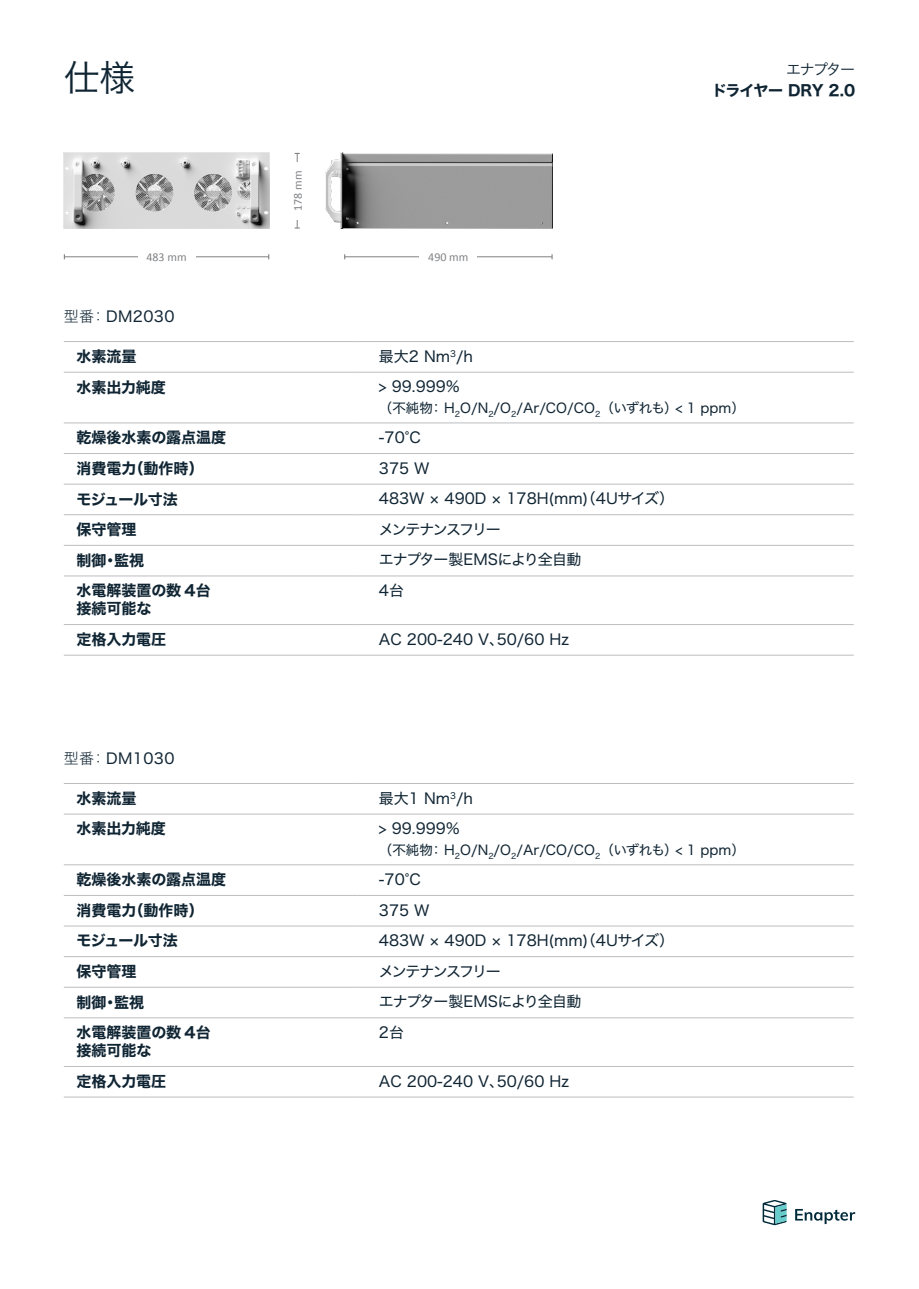
<style>
.page{position:relative;width:919px;height:1289px;background:#fff}
.page>*{position:absolute;margin:0;border:0;box-sizing:border-box;transform-origin:0 0}
.t1{font:36px "Hiragino Sans W3";color:#102533}
.t2{font:15px "Hiragino Sans W4";color:#102533}
.t3{font:15px/18px "Hiragino Sans W7";color:#102533}
.t4{font:15px "Hiragino Sans W4";letter-spacing:-.055em;color:#102533}
.t5{font:15px "Hiragino Sans W4";letter-spacing:-.11em;color:#102533}
.t6{font:15px "Hiragino Sans W7";letter-spacing:-.03em;color:#102533}
.t7{font:15px "Hiragino Sans W7";letter-spacing:-.06em;color:#102533}
.t8{font:15px "Hiragino Sans W3";letter-spacing:-.11em;color:#102533}
.t9{font:13.5px "Hiragino Sans W4";color:#102533}
.t10{font:12px "Calibri";color:#808285}
.s1{font-family:"Hiragino Sans W2"}
</style>
<div class="page">
<img style="left:64px;top:153px;width:205px;height:75px">
<img style="left:326px;top:153px;width:226px;height:75px">
<hr style="left:64px;top:341px;width:293px;height:1px;background:#bcbdc0">
<hr style="left:357px;top:341px;width:496px;height:1px;background:#bcbdc0">
<hr style="left:64px;top:372px;width:293px;height:1px;background:#bcbdc0">
<hr style="left:357px;top:372px;width:496px;height:1px;background:#bcbdc0">
<hr style="left:64px;top:422px;width:293px;height:1px;background:#bcbdc0">
<hr style="left:357px;top:422px;width:496px;height:1px;background:#bcbdc0">
<hr style="left:64px;top:453px;width:293px;height:1px;background:#bcbdc0">
<hr style="left:357px;top:453px;width:496px;height:1px;background:#bcbdc0">
<hr style="left:64px;top:484px;width:293px;height:1px;background:#bcbdc0">
<hr style="left:357px;top:484px;width:496px;height:1px;background:#bcbdc0">
<hr style="left:64px;top:514px;width:293px;height:1px;background:#bcbdc0">
<hr style="left:357px;top:514px;width:496px;height:1px;background:#bcbdc0">
<hr style="left:64px;top:545px;width:293px;height:1px;background:#bcbdc0">
<hr style="left:357px;top:545px;width:496px;height:1px;background:#bcbdc0">
<hr style="left:64px;top:575px;width:293px;height:1px;background:#bcbdc0">
<hr style="left:357px;top:575px;width:496px;height:1px;background:#bcbdc0">
<hr style="left:64px;top:624px;width:293px;height:1px;background:#bcbdc0">
<hr style="left:357px;top:624px;width:496px;height:1px;background:#bcbdc0">
<hr style="left:64px;top:655px;width:293px;height:1px;background:#bcbdc0">
<hr style="left:357px;top:655px;width:496px;height:1px;background:#bcbdc0">
<hr style="left:64px;top:783px;width:293px;height:1px;background:#bcbdc0">
<hr style="left:357px;top:783px;width:496px;height:1px;background:#bcbdc0">
<hr style="left:64px;top:813px;width:293px;height:1px;background:#bcbdc0">
<hr style="left:357px;top:813px;width:496px;height:1px;background:#bcbdc0">
<hr style="left:64px;top:864px;width:293px;height:1px;background:#bcbdc0">
<hr style="left:357px;top:864px;width:496px;height:1px;background:#bcbdc0">
<hr style="left:64px;top:895px;width:293px;height:1px;background:#bcbdc0">
<hr style="left:357px;top:895px;width:496px;height:1px;background:#bcbdc0">
<hr style="left:64px;top:925px;width:293px;height:1px;background:#bcbdc0">
<hr style="left:357px;top:925px;width:496px;height:1px;background:#bcbdc0">
<hr style="left:64px;top:956px;width:293px;height:1px;background:#bcbdc0">
<hr style="left:357px;top:956px;width:496px;height:1px;background:#bcbdc0">
<hr style="left:64px;top:986px;width:293px;height:1px;background:#bcbdc0">
<hr style="left:357px;top:986px;width:496px;height:1px;background:#bcbdc0">
<hr style="left:64px;top:1017px;width:293px;height:1px;background:#bcbdc0">
<hr style="left:357px;top:1017px;width:496px;height:1px;background:#bcbdc0">
<hr style="left:64px;top:1066px;width:293px;height:1px;background:#bcbdc0">
<hr style="left:357px;top:1066px;width:496px;height:1px;background:#bcbdc0">
<hr style="left:64px;top:1096px;width:293px;height:1px;background:#bcbdc0">
<hr style="left:357px;top:1096px;width:496px;height:1px;background:#bcbdc0">
<hr style="left:297px;top:153px;width:1px;height:75px;background:#808285">
<div style="left:288px;top:162px;width:18px;height:57px;background:#fff"></div>
<hr style="left:64px;top:256px;width:205px;height:1px;background:#808285">
<div style="left:138px;top:248px;width:57px;height:17px;background:#fff"></div>
<hr style="left:345px;top:256px;width:207px;height:1px;background:#808285">
<div style="left:420px;top:248px;width:57px;height:17px;background:#fff"></div>
<svg style="left:762px;top:1200px;width:24px;height:25px"></svg>
<svg style="left:795px;top:1209px;width:60px;height:14px"></svg>
<h1 class="t1" style="left:64px;top:46px;width:73px">仕様</h1>
<p class="t8" style="left:786px;top:56px;width:70px">エナプター</p>
<p class="t7" style="left:712px;top:79px;width:144px">ドライヤー DRY 2.0</p>
<p class="t10" style="left:289px;top:211px;width:42px;rotate:-90deg">178 mm</p>
<p class="t10" style="left:146px;top:249px;width:42px">483 mm</p>
<p class="t10" style="left:428px;top:249px;width:42px">490 mm</p>
<p class="t2" style="left:64px;top:303px;width:112px"><span class="s1">型番：</span>DM2030</p>
<p class="t3" style="left:77px;top:348px;width:62px">水素流量</p>
<p class="t2" style="left:379px;top:342px;width:95px">最大2 Nm<sup>3</sup>/h</p>
<p class="t3" style="left:77px;top:378px;width:91px">水素出力純度</p>
<p class="t2" style="left:379px;top:373px;width:82px">&gt; 99.999%</p>
<p class="t9" style="left:379px;top:395px;width:367px">（不純物： H<sub>2</sub>O/N<sub>2</sub>/O<sub>2</sub>/Ar/CO/CO<sub>2</sub>（いずれも）&lt; 1 ppm）</p>
<p class="t3" style="left:77px;top:429px;width:151px">乾燥後水素の露点温度</p>
<p class="t2" style="left:379px;top:424px;width:43px">-70°C</p>
<p class="t3" style="left:77px;top:460px;width:129px">消費電力（動作時）</p>
<p class="t2" style="left:379px;top:454px;width:52px">375 W</p>
<p class="t6" style="left:77px;top:487px;width:103px">モジュール寸法</p>
<p class="t2" style="left:379px;top:485px;width:297px">483W × 490D × 178H(mm)（4Uサイズ）</p>
<p class="t3" style="left:77px;top:521px;width:61px">保守管理</p>
<p class="t5" style="left:379px;top:515px;width:123px">メンテナンスフリー</p>
<p class="t3" style="left:77px;top:551px;width:69px">制御・監視</p>
<p class="t4" style="left:379px;top:546px;width:204px">エナプター製EMSにより全自動</p>
<p class="t3" style="left:77px;top:582px;width:136px">水電解装置の数 4台接続可能な</p>
<p class="t2" style="left:379px;top:577px;width:27px">4台</p>
<p class="t3" style="left:77px;top:631px;width:91px">定格入力電圧</p>
<p class="t2" style="left:379px;top:625px;width:191px">AC 200-240 V、50/60 Hz</p>
<p class="t2" style="left:64px;top:745px;width:112px"><span class="s1">型番：</span>DM1030</p>
<p class="t3" style="left:77px;top:789px;width:62px">水素流量</p>
<p class="t2" style="left:379px;top:784px;width:95px">最大1 Nm<sup>3</sup>/h</p>
<p class="t3" style="left:77px;top:820px;width:91px">水素出力純度</p>
<p class="t2" style="left:379px;top:815px;width:82px">&gt; 99.999%</p>
<p class="t9" style="left:379px;top:837px;width:367px">（不純物： H<sub>2</sub>O/N<sub>2</sub>/O<sub>2</sub>/Ar/CO/CO<sub>2</sub>（いずれも）&lt; 1 ppm）</p>
<p class="t3" style="left:77px;top:871px;width:151px">乾燥後水素の露点温度</p>
<p class="t2" style="left:379px;top:865px;width:43px">-70°C</p>
<p class="t3" style="left:77px;top:901px;width:129px">消費電力（動作時）</p>
<p class="t2" style="left:379px;top:896px;width:52px">375 W</p>
<p class="t6" style="left:77px;top:929px;width:103px">モジュール寸法</p>
<p class="t2" style="left:379px;top:927px;width:297px">483W × 490D × 178H(mm)（4Uサイズ）</p>
<p class="t3" style="left:77px;top:963px;width:61px">保守管理</p>
<p class="t5" style="left:379px;top:957px;width:123px">メンテナンスフリー</p>
<p class="t3" style="left:77px;top:993px;width:69px">制御・監視</p>
<p class="t4" style="left:379px;top:988px;width:204px">エナプター製EMSにより全自動</p>
<p class="t3" style="left:77px;top:1024px;width:136px">水電解装置の数 4台接続可能な</p>
<p class="t2" style="left:379px;top:1018px;width:27px">2台</p>
<p class="t3" style="left:77px;top:1072px;width:91px">定格入力電圧</p>
<p class="t2" style="left:379px;top:1067px;width:191px">AC 200-240 V、50/60 Hz</p>
</div>
